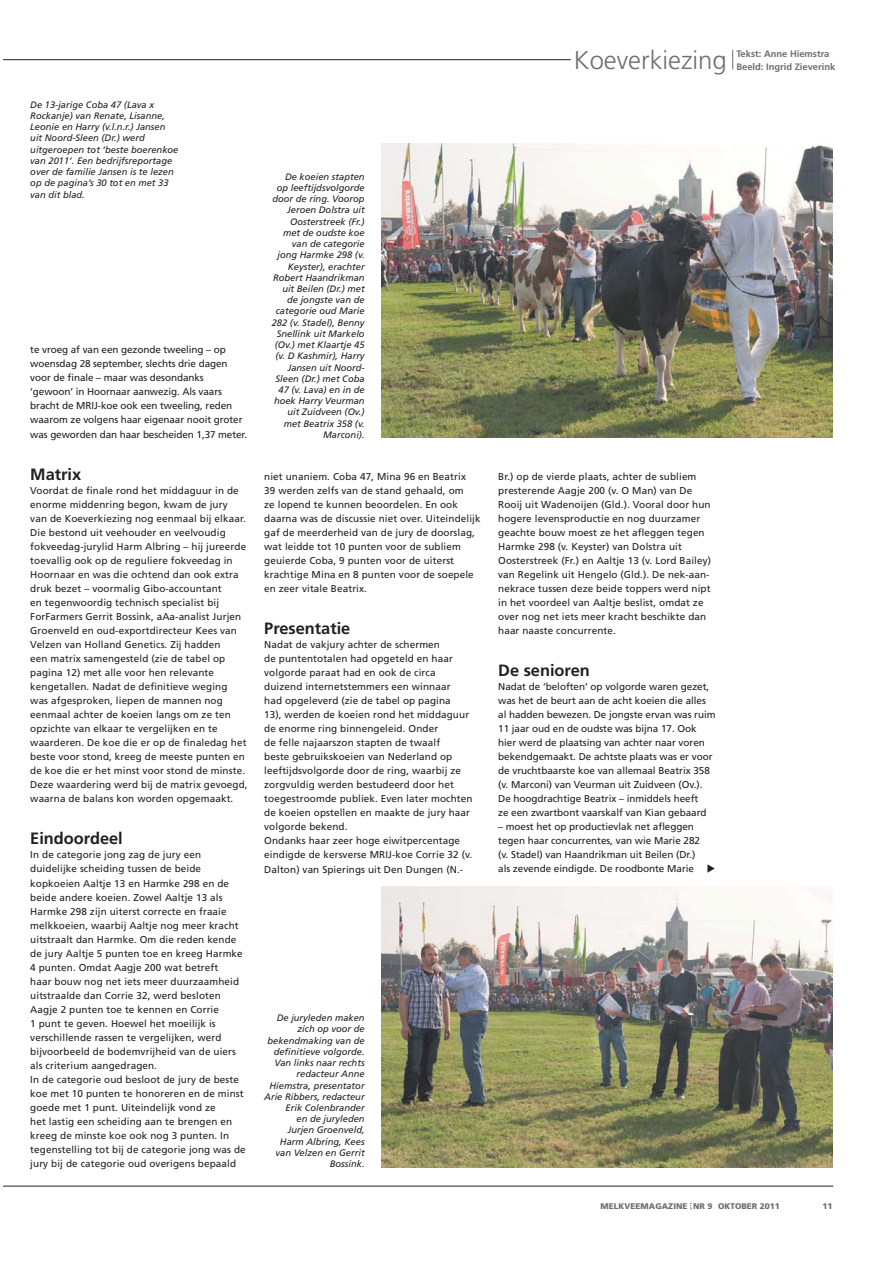
<style>
.page{position:relative;width:893px;height:1263px;background:#fff}
.page>*{position:absolute;margin:0;border:0;box-sizing:border-box;transform-origin:0 0}
.t1{font:300 25.65px "Frutiger LT Std";color:#6d6e70}
.t2{font:700 16.35px "Frutiger LT Std";color:#231f20}
.t3{font:9.9px/14.1px "Frutiger LT Std";letter-spacing:.01em;color:#231f20}
.t4{font:9.9px/14.1px "Frutiger LT Std";letter-spacing:-.01em;color:#231f20}
.t5{font:italic 9.3px/11.2px "Frutiger LT Std";color:#231f20;text-align:right}
.t6{font:700 9.3px/12.6px "Frutiger LT Std";color:#6d6e70}
.t7{font:900 8.25px "Frutiger LT Std";letter-spacing:.01em;color:#6d6e70}
</style>
<div class="page">
<img style="left:381px;top:143px;width:451px;height:295px">
<hr style="left:4px;top:1186px;width:829px;height:1px;background:#231f20">
<svg style="left:732px;top:50px;width:1px;height:20px"></svg>
<hr style="left:4px;top:59px;width:567px;height:1px;background:#231f20">
<img style="left:381px;top:886px;width:451px;height:281px">
<p class="t5" style="left:30px;top:99px;width:150px;text-align:left">De 13-jarige Coba 47 (Lava x<br>Rockanje) van Renate, Lisanne,<br>Leonie en Harry (v.l.n.r.) Jansen uit Noord-Sleen (Dr.) werd uitgeroepen tot ‘beste boerenkoe van 2011’. Een bedrijfsreportage over de familie Jansen is te lezen op de pagina’s 30 tot en met 33 van dit blad.</p>
<p class="t4" style="left:30px;top:343px;width:218px">te vroeg af van een gezonde tweeling – op woensdag 28 september, slechts drie dagen voor de finale – maar was desondanks ‘gewoon’ in Hoornaar aanwezig. Als vaars bracht de MRIJ-koe ook een tweeling, reden waarom ze volgens haar eigenaar nooit groter was geworden dan haar bescheiden 1,37 meter.</p>
<h2 class="t2" style="left:30px;top:467px;width:52px">Matrix</h2>
<p class="t3" style="left:30px;top:484px;width:219px">Voordat de finale rond het middaguur in de enorme middenring begon, kwam de jury<br>van de Koeverkiezing nog eenmaal bij elkaar.<br>Die bestond uit veehouder en veelvoudig fokveedag-jurylid Harm Albring – hij jureerde toevallig ook op de reguliere fokveedag in Hoornaar en was die ochtend dan ook extra druk bezet – voormalig Gibo-accountant<br>en tegenwoordig technisch specialist bij ForFarmers Gerrit Bossink, aAa-analist Jurjen Groenveld en oud-exportdirecteur Kees van Velzen van Holland Genetics. Zij hadden<br>een matrix samengesteld (zie de tabel op pagina 12) met alle voor hen relevante kengetallen. Nadat de definitieve weging was afgesproken, liepen de mannen nog eenmaal achter de koeien langs om ze ten opzichte van elkaar te vergelijken en te waarderen. De koe die er op de finaledag het beste voor stond, kreeg de meeste punten en de koe die er het minst voor stond de minste.<br>Deze waardering werd bij de matrix gevoegd, waarna de balans kon worden opgemaakt.</p>
<h2 class="t2" style="left:30px;top:832px;width:94px">Eindoordeel</h2>
<p class="t3" style="left:30px;top:848px;width:217px">In de categorie jong zag de jury een duidelijke scheiding tussen de beide kopkoeien Aaltje 13 en Harmke 298 en de beide andere koeien. Zowel Aaltje 13 als Harmke 298 zijn uiterst correcte en fraaie melkkoeien, waarbij Aaltje nog meer kracht uitstraalt dan Harmke. Om die reden kende de jury Aaltje 5 punten toe en kreeg Harmke 4 punten. Omdat Aagje 200 wat betreft<br>haar bouw nog net iets meer duurzaamheid uitstraalde dan Corrie 32, werd besloten Aagje 2 punten toe te kennen en Corrie<br>1 punt te geven. Hoewel het moeilijk is verschillende rassen te vergelijken, werd bijvoorbeeld de bodemvrijheid van de uiers als criterium aangedragen.<br>In de categorie oud besloot de jury de beste koe met 10 punten te honoreren en de minst goede met 1 punt. Uiteindelijk vond ze<br>het lastig een scheiding aan te brengen en kreeg de minste koe ook nog 3 punten. In tegenstelling tot bij de categorie jong was de jury bij de categorie oud overigens bepaald</p>
<p class="t5" style="left:272px;top:171px;width:94px">De koeien stapten op leeftijdsvolgorde door de ring. Voorop<br>Jeroen Dolstra uit<br>Oosterstreek (Fr.) met de oudste koe van de categorie jong Harmke 298 (v.<br>Keyster), erachter<br>Robert Haandrikman uit Beilen (Dr.) met de jongste van de categorie oud Marie<br>282 (v. Stadel), Benny<br>Snellink uit Markelo (Ov.) met Klaartje 45 (v. D Kashmir), Harry<br>Jansen uit Noord-<br>Sleen (Dr.) met Coba<br>47 (v. Lava) en in de hoek Harry Veurman uit Zuidveen (Ov.) met Beatrix 358 (v.<br>Marconi).</p>
<p class="t3" style="left:264px;top:470px;width:218px">niet unaniem. Coba 47, Mina 96 en Beatrix<br>39 werden zelfs van de stand gehaald, om<br>ze lopend te kunnen beoordelen. En ook daarna was de discussie niet over. Uiteindelijk gaf de meerderheid van de jury de doorslag, wat leidde tot 10 punten voor de subliem geuierde Coba, 9 punten voor de uiterst krachtige Mina en 8 punten voor de soepele en zeer vitale Beatrix.</p>
<h2 class="t2" style="left:264px;top:621px;width:88px">Presentatie</h2>
<p class="t3" style="left:264px;top:638px;width:210px">Nadat de vakjury achter de schermen<br>de puntentotalen had opgeteld en haar volgorde paraat had en ook de circa duizend internetstemmers een winnaar<br>had opgeleverd (zie de tabel op pagina<br>13), werden de koeien rond het middaguur de enorme ring binnengeleid. Onder<br>de felle najaarszon stapten de twaalf<br>beste gebruikskoeien van Nederland op leeftijdsvolgorde door de ring, waarbij ze zorgvuldig werden bestudeerd door het toegestroomde publiek. Even later mochten de koeien opstellen en maakte de jury haar volgorde bekend.<br>Ondanks haar zeer hoge eiwitpercentage eindigde de kersverse MRIJ-koe Corrie 32 (v.<br>Dalton) van Spierings uit Den Dungen (N.-</p>
<p class="t5" style="left:264px;top:1013px;width:102px">De juryleden maken zich op voor de bekendmaking van de definitieve volgorde.<br>Van links naar rechts redacteur Anne<br>Hiemstra, presentator<br>Arie Ribbers, redacteur<br>Erik Colenbrander<br>en de juryleden<br>Jurjen Groenveld,<br>Harm Albring, Kees van Velzen en Gerrit<br>Bossink.</p>
<h1 class="t1" style="left:574px;top:49px;width:154px">Koeverkiezing</h1>
<p class="t6" style="left:736px;top:48px;width:100px">Tekst: Anne Hiemstra<br>Beeld: Ingrid Zieverink</p>
<p class="t3" style="left:498px;top:470px;width:214px">Br.) op de vierde plaats, achter de subliem presterende Aagje 200 (v. O Man) van De Rooij uit Wadenoijen (Gld.). Vooral door hun hogere levensproductie en nog duurzamer geachte bouw moest ze het afleggen tegen Harmke 298 (v. Keyster) van Dolstra uit Oosterstreek (Fr.) en Aaltje 13 (v. Lord Bailey) van Regelink uit Hengelo (Gld.). De nek-aan&shy;nekrace tussen deze beide toppers werd nipt in het voordeel van Aaltje beslist, omdat ze over nog net iets meer kracht beschikte dan haar naaste concurrente.</p>
<h2 class="t2" style="left:498px;top:663px;width:93px">De senioren</h2>
<p class="t3" style="left:498px;top:680px;width:219px">Nadat de ‘beloften’ op volgorde waren gezet, was het de beurt aan de acht koeien die alles al hadden bewezen. De jongste ervan was ruim 11 jaar oud en de oudste was bijna 17. Ook hier werd de plaatsing van achter naar voren bekendgemaakt. De achtste plaats was er voor de vruchtbaarste koe van allemaal Beatrix 358 (v. Marconi) van Veurman uit Zuidveen (Ov.).<br>De hoogdrachtige Beatrix – inmiddels heeft<br>ze een zwartbont vaarskalf van Kian gebaard</p>
<p class="t3" style="left:498px;top:820px;width:203px">– moest het op productievlak net afleggen tegen haar concurrentes, van wie Marie 282 (v. Stadel) van Haandrikman uit Beilen (Dr.) als zevende eindigde. De roodbonte Marie</p>
<p class="t7" style="left:600px;top:1203px;width:181px">MELKVEEMAGAZINE NR 9 OKTOBER 2011</p>
<p class="t7" style="left:822px;top:1203px;width:12px">11</p>
</div>
